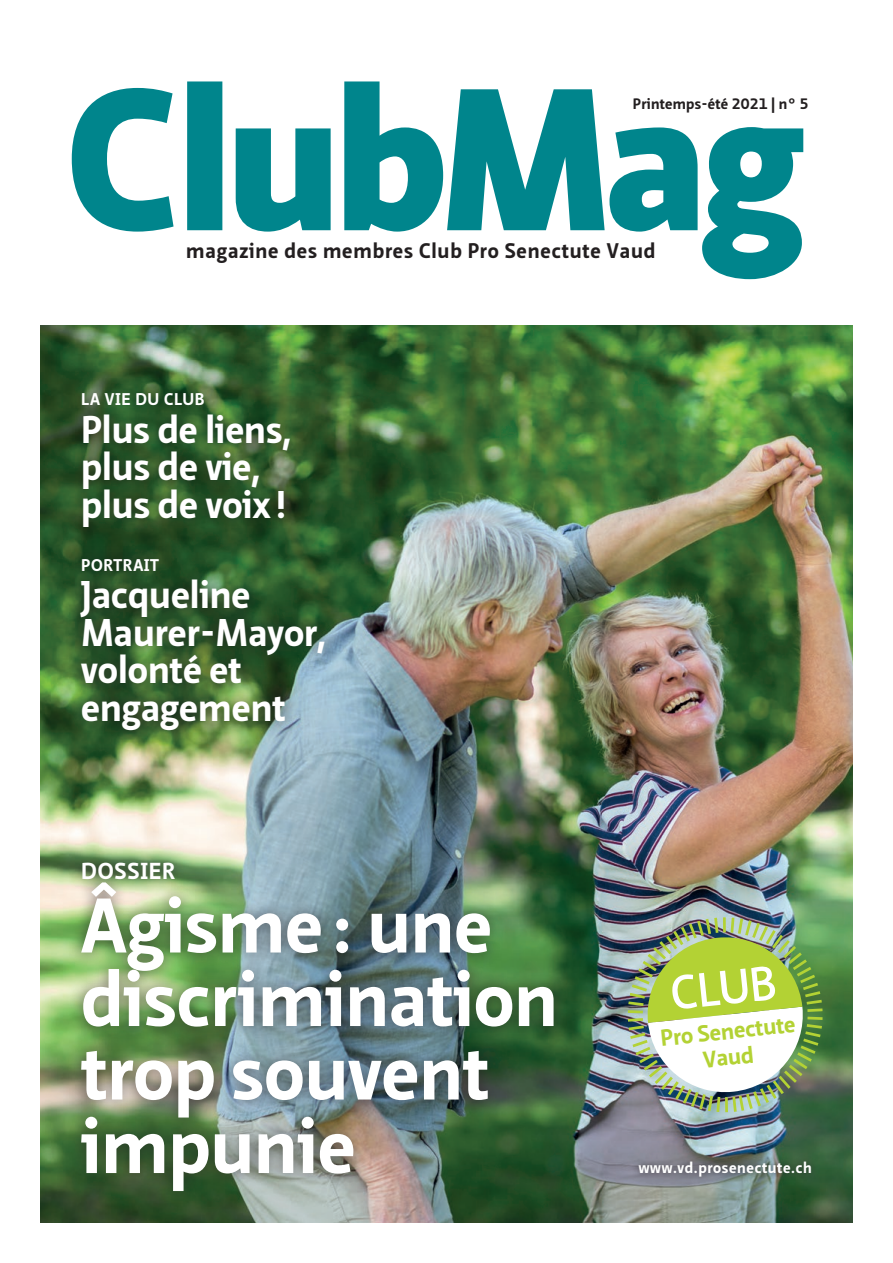
<style>
.page{position:relative;width:893px;height:1263px;background:#fff}
.page>*{position:absolute;margin:0;border:0;box-sizing:border-box;transform-origin:0 0}
.T2{font:700 75px/73.5px "Neue Sans Pro";color:#fff}
.t1{font:600 46.65px "Neue Sans Pro";color:#fff}
.T2-2{font:700 37.5px/37.5px "Neue Sans Pro";color:#fff}
.t2{font:700 22.5px/26px "Neue Sans Pro";color:#b3d234;text-align:center}
.SIGNATURE{font:700 22.5px "Neue Sans Pro";letter-spacing:.04em;color:#fff}
.SIGNATURE-2{font:700 20.55px "Neue Sans Pro";letter-spacing:.04em;color:#231f20}
.SIGNATURE-3{font:700 16.5px "Neue Sans Pro";letter-spacing:.04em;color:#fff}
.SIGNATURE-4{font:700 15px "Neue Sans Pro";letter-spacing:.04em;color:#fff}
.SIGNATURE-5{font:700 14.7px "Neue Sans Pro";letter-spacing:.015em;color:#231f20}
</style>
<div class="page">
<img style="left:41px;top:326px;width:811px;height:896px">
<img style="left:628px;top:917px;width:195px;height:195px">
<div style="left:67px;top:849px;width:501px;height:356px;background:#231f20;opacity:.6"></div>
<div style="left:631px;top:1154px;width:188px;height:30px;background:#231f20;opacity:.75"></div>
<div style="left:74px;top:385px;width:224px;height:150px;background:#231f20;opacity:.4"></div>
<div style="left:68px;top:544px;width:270px;height:199px;background:#231f20;opacity:.75"></div>
<svg style="left:72px;top:81px;width:731px;height:198px"></svg>
<p class="SIGNATURE-5" style="left:633px;top:94px;width:177px">Printemps-été 2021 | n° 5</p>
<p class="SIGNATURE-2" style="left:186px;top:237px;width:471px">magazine des membres Club Pro Senectute Vaud</p>
<p class="SIGNATURE-3" style="left:81px;top:389px;width:125px">LA VIE DU CLUB</p>
<p class="T2-2" style="left:81px;top:410px;width:213px">Plus de liens, plus de vie, plus de voix !</p>
<p class="SIGNATURE-3" style="left:81px;top:554px;width:79px">PORTRAIT</p>
<p class="T2-2" style="left:81px;top:576px;width:247px">Jacqueline<br>Maurer-Mayor, volonté et engagement</p>
<p class="SIGNATURE" style="left:81px;top:856px;width:96px">DOSSIER</p>
<p class="T2" style="left:81px;top:888px;width:478px">Âgisme: une discrimination trop souvent impunie</p>
<p class="t1" style="left:667px;top:963px;width:108px;rotate:-6deg">CLUB</p>
<p class="t2" style="left:659px;top:1025px;width:137px;rotate:-6deg">Pro Senectute<br>Vaud</p>
<p class="SIGNATURE-4" style="left:639px;top:1158px;width:174px">www.vd.prosenectute.ch</p>
</div>
